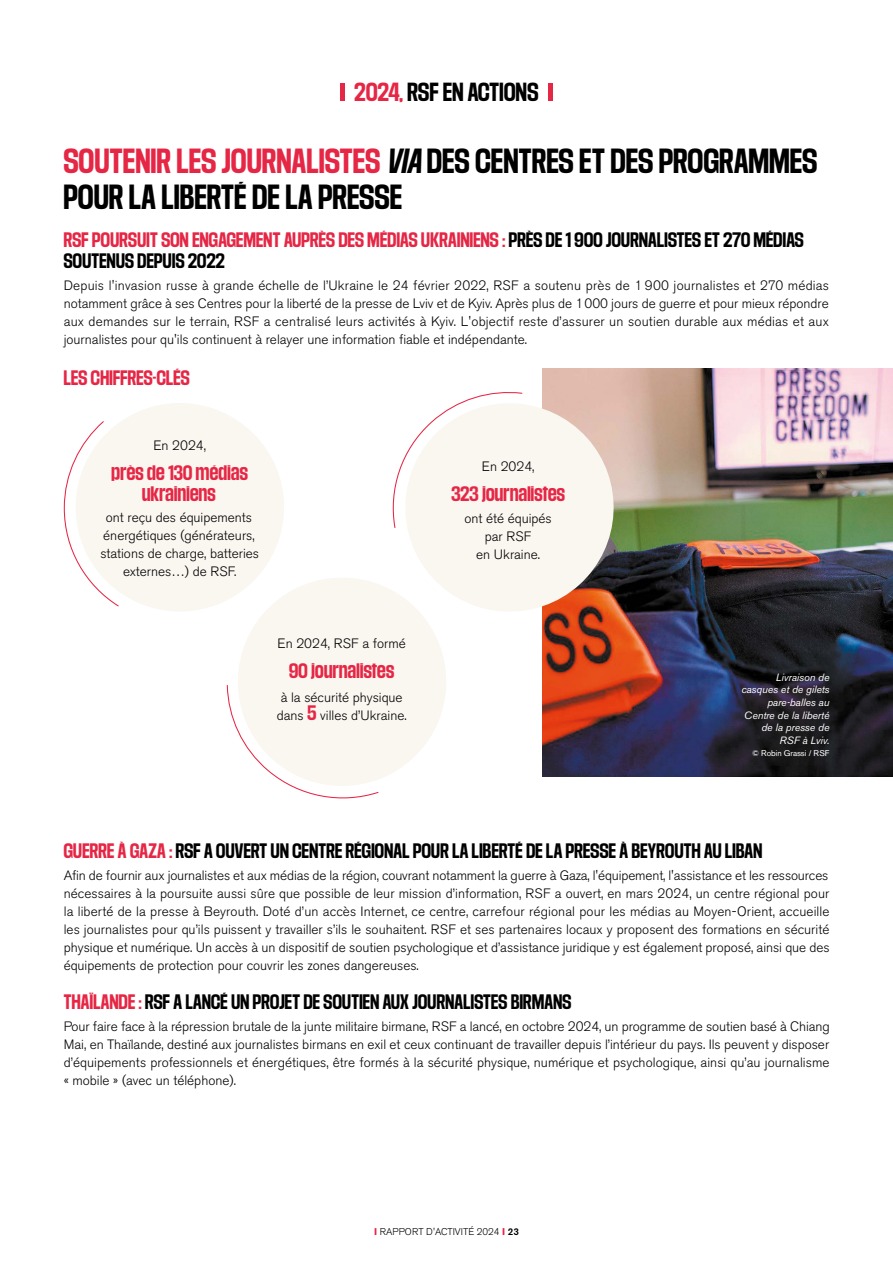
<style>
.page{position:relative;width:893px;height:1263px;background:#fff}
.page>*{position:absolute;margin:0;border:0;box-sizing:border-box;transform-origin:0 0}
.t1{font:700 semi-condensed 30px/36px "Media Sans";letter-spacing:.02em;color:#000}
.t2{font:700 semi-condensed 22.5px "Media Sans";letter-spacing:.02em;color:#000}
.t3{font:700 semi-condensed 18px/21px "Media Sans";letter-spacing:.02em;color:#000}
.t4{font:700 semi-condensed 18px/21px "Media Sans";letter-spacing:.02em;color:#e62645;text-align:center}
.t5{font:300 13.5px/18px "Akzidenz Grotesk BE";color:#000;text-align:justify}
.t6{font:italic 10.5px/12.6px "Akzidenz Grotesk BE";letter-spacing:-.01em;color:#fff;text-align:right}
.t7{font:300 9.75px "Akzidenz Grotesk BE";color:#000}
.t8{font:8.25px "Akzidenz Grotesk BE";letter-spacing:-.01em;color:#fff}
.s1{color:#e62645}
.s2{font-style:italic}
.s3{font-family:"Media Sans";font-weight:700;font-stretch:semi-condensed;font-size:18px;color:#e62645}
.s4{font-weight:700;color:#e62645}
.s5{font-weight:500}
</style>
<div class="page">
<img style="left:543px;top:369px;width:350px;height:407px">
<div style="left:340px;top:83px;width:5px;height:18px;background:#e62645"></div>
<div style="left:548px;top:83px;width:5px;height:18px;background:#e62645"></div>
<div style="left:76px;top:403px;width:208px;height:208px;background:#faf6f0;border-radius:50%"></div>
<svg style="left:63px;top:421px;width:56px;height:186px"></svg>
<svg style="left:229px;top:577px;width:217px;height:202px;fill:#faf6f0"></svg>
<svg style="left:226px;top:684px;width:153px;height:115px"></svg>
<svg style="left:394px;top:392px;width:231px;height:231px;fill:#faf6f0"></svg>
<svg style="left:392px;top:392px;width:131px;height:137px"></svg>
<h2 class="t2" style="left:355px;top:79px;width:185px"><span class="s1">2024,</span> RSF EN ACTIONS</h2>
<h1 class="t1" style="left:64px;top:142px;width:755px"><span class="s1">SOUTENIR LES JOURNALISTES</span> <span class="s2">VIA</span> DES CENTRES ET DES PROGRAMMES<br>POUR LA LIBERTÉ DE LA PRESSE</h1>
<h3 class="t3" style="left:64px;top:228px;width:741px"><span class="s1">RSF POURSUIT SON ENGAGEMENT AUPRÈS DES MÉDIAS UKRAINIENS :</span> PRÈS DE 1 900 JOURNALISTES ET 270 MÉDIAS<br>SOUTENUS DEPUIS 2022</h3>
<p class="t5" style="left:64px;top:277px;width:767px">Depuis l'invasion russe à grande échelle de l’Ukraine le 24 février 2022, RSF a soutenu près de 1 900 journalistes et 270 médias notamment grâce à ses Centres pour la liberté de la presse de Lviv et de Kyiv. Après plus de 1 000 jours de guerre et pour mieux répondre aux demandes sur le terrain, RSF a centralisé leurs activités à Kyiv. L'objectif reste d’assurer un soutien durable aux médias et aux journalistes pour qu'ils continuent à relayer une information fiable et indépendante.</p>
<h3 class="t4" style="left:64px;top:367px;width:127px">LES CHIFFRES-CLÉS</h3>
<p class="t5" style="left:153px;top:437px;width:54px">En 2024,</p>
<h3 class="t4" style="left:112px;top:461px;width:138px">près de 130 médias ukrainiens</h3>
<p class="t5" style="left:100px;top:509px;width:160px;text-align:center">ont reçu des équipements énergétiques (générateurs, stations de charge, batteries externes…) de RSF.</p>
<p class="t5" style="left:278px;top:635px;width:130px">En 2024, RSF a formé</p>
<h3 class="t4" style="left:289px;top:659px;width:106px">90 journalistes</h3>
<p class="t5" style="left:277px;top:689px;width:131px;text-align:center">à la sécurité physique dans <span class="s3">5</span> villes d’Ukraine.</p>
<p class="t5" style="left:482px;top:458px;width:54px">En 2024,</p>
<h3 class="t4" style="left:451px;top:482px;width:115px">323 journalistes</h3>
<p class="t5" style="left:465px;top:510px;width:89px;text-align:center">ont été équipés par RSF<br>en Ukraine.</p>
<p class="t6" style="left:741px;top:671px;width:90px">Livraison de casques et de gilets pare-balles au<br>Centre de la liberté de la presse de<br>RSF à Lviv.</p>
<p class="t8" style="left:752px;top:748px;width:79px">© Robin Grassi / RSF</p>
<h3 class="t3" style="left:64px;top:839px;width:700px"><span class="s1">GUERRE À GAZA :</span> RSF A OUVERT UN CENTRE RÉGIONAL POUR LA LIBERTÉ DE LA PRESSE À BEYROUTH AU LIBAN</h3>
<p class="t5" style="left:64px;top:867px;width:767px">Afin de fournir aux journalistes et aux médias de la région, couvrant notamment la guerre à Gaza, l'équipement, l'assistance et les ressources nécessaires à la poursuite aussi sûre que possible de leur mission d’information, RSF a ouvert, en mars 2024, un centre régional pour la liberté de la presse à Beyrouth. Doté d’un accès Internet, ce centre, carrefour régional pour les médias au Moyen-Orient, accueille les journalistes pour qu’ils puissent y travailler s’ils le souhaitent. RSF et ses partenaires locaux y proposent des formations en sécurité physique et numérique. Un accès à un dispositif de soutien psychologique et d’assistance juridique y est également proposé, ainsi que des équipements de protection pour couvrir les zones dangereuses.</p>
<h3 class="t3" style="left:64px;top:990px;width:509px"><span class="s1">THAÏLANDE :</span> RSF A LANCÉ UN PROJET DE SOUTIEN AUX JOURNALISTES BIRMANS</h3>
<p class="t5" style="left:64px;top:1018px;width:767px">Pour faire face à la répression brutale de la junte militaire birmane, RSF a lancé, en octobre 2024, un programme de soutien basé à Chiang Mai, en Thaïlande, destiné aux journalistes birmans en exil et ceux continuant de travailler depuis l’intérieur du pays. Ils peuvent y disposer d’équipements professionnels et énergétiques, être formés à la sécurité physique, numérique et psychologique, ainsi qu’au journalisme « mobile » (avec un téléphone).</p>
<p class="t7" style="left:374px;top:1226px;width:146px"><span class="s4">I</span> RAPPORT D'ACTIVITÉ 2024 <span class="s4">I</span> <span class="s5">23</span></p>
</div>
